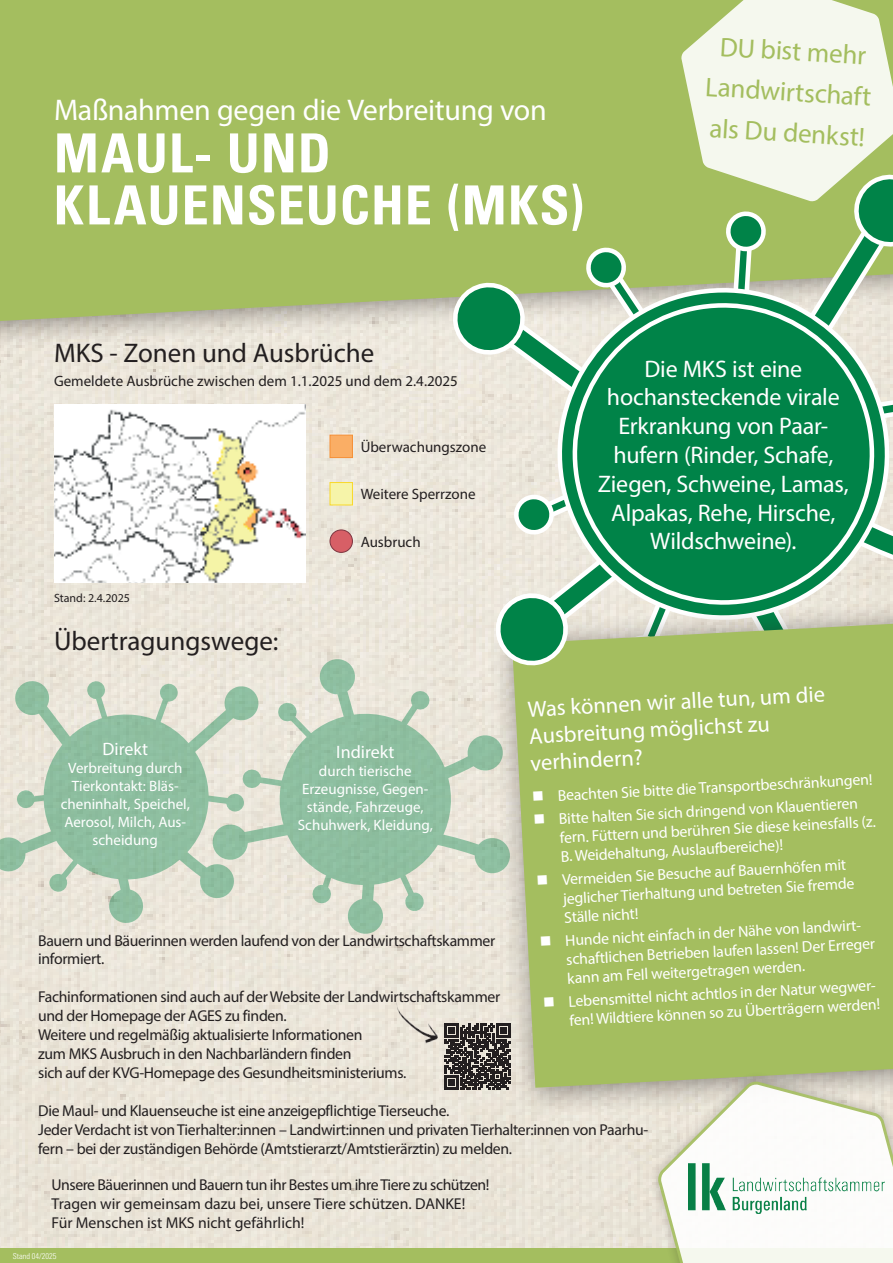
<style>
.page{position:relative;width:893px;height:1263px;background:#fff}
.page>*{position:absolute;margin:0;border:0;box-sizing:border-box;transform-origin:0 0}
.t1{font:700 condensed 54px/52.1px "Univers LT Pro";letter-spacing:.02em;color:#fff}
.t2{font:30px "Myriad Pro";letter-spacing:-.01em;color:#fff}
.t3{font:27px "Myriad Pro";color:#231f20}
.t4{font:27px/40.8px "Myriad Pro";color:#a4be5f;text-align:center}
.t5{font:24px/28.8px "Myriad Pro";letter-spacing:-.01em;color:#fff;text-align:center}
.t6{font:22.5px/27px "Myriad Pro";color:#fff}
.t7{font:18px "Myriad Pro";color:#fff}
.t8{font:15.75px/18.9px "Myriad Pro";letter-spacing:-.02em;color:#231f20}
.t9{font:15.75px/18.9px "Myriad Pro";color:#fff}
.t10{font:15.75px/18.9px "Myriad Pro";color:#231f20}
.t11{font:15px/18px "Myriad Pro";color:#fff;text-align:center}
.t12{font:15px "Myriad Pro";color:#231f20}
.t13{font:12px "Myriad Pro";color:#231f20}
.t14{font:300 condensed 8.25px "Univers LT Pro";color:#fff}
</style>
<div class="page">
<img style="left:0;top:353px;width:647px;height:895px">
<div style="left:0;top:1248px;width:893px;height:15px;background:#a4be5f"></div>
<div style="left:0;top:0;width:893px;height:353px;background:#231f20;opacity:.5"></div>
<div style="left:0;top:0;width:676px;height:321px;background:#a4be5f"></div>
<svg style="left:450px;top:248px;width:215px;height:182px"></svg>
<svg style="left:547px;top:278px;width:346px;height:315px"></svg>
<svg style="left:564px;top:294px;width:319px;height:299px"></svg>
<div style="left:488px;top:593px;width:405px;height:524px;background:#231f20;opacity:.5"></div>
<div style="left:512px;top:624px;width:381px;height:464px;background:#a4be5f"></div>
<div style="left:647px;top:1070px;width:246px;height:193px;background:#231f20;opacity:.3"></div>
<svg style="left:655px;top:1079px;width:238px;height:184px"></svg>
<svg style="left:676px;top:0;width:217px;height:432px"></svg>
<img style="left:54px;top:404px;width:251px;height:61px">
<div style="left:330px;top:435px;width:23px;height:23px;background:#faae65;border:1px solid #f68f35"></div>
<img style="left:688px;top:1164px;width:196px;height:49px">
<svg style="left:444px;top:1023px;width:67px;height:67px"></svg>
<img style="left:383px;top:985px;width:70px;height:74px">
<svg style="left:0;top:465px;width:709px;height:481px"></svg>
<svg style="left:544px;top:997px;width:10px;height:10px"></svg>
<h2 class="t2" style="left:54px;top:92px;width:494px">Maßnahmen gegen die Verbreitung von</h2>
<h1 class="t1" style="left:54px;top:126px;width:532px">MAUL- UND<br>KLAUENSEUCHE (MKS)</h1>
<h3 class="t4" style="left:710px;top:24px;width:168px;rotate:4deg">DU bist mehr<br>Landwirtschaft als Du denkst!</h3>
<h3 class="t3" style="left:54px;top:336px;width:322px">MKS - Zonen und Ausbrüche</h3>
<p class="t12" style="left:54px;top:372px;width:405px">Gemeldete Ausbrüche zwischen dem 1.1.2025 und dem 2.4.2025</p>
<p class="t13" style="left:54px;top:591px;width:77px">Stand: 2.4.2025</p>
<h3 class="t3" style="left:54px;top:624px;width:226px">Übertragungswege:</h3>
<p class="t12" style="left:361px;top:437px;width:127px">Überwachungszone</p>
<p class="t12" style="left:361px;top:485px;width:116px">Weitere Sperrzone</p>
<p class="t12" style="left:361px;top:532px;width:61px">Ausbruch</p>
<h3 class="t5" style="left:598px;top:354px;width:252px">Die MKS ist eine hochansteckende virale<br>Erkrankung von Paar&shy;hufern (Rinder, Schafe,<br>Ziegen, Schweine, Lamas,<br>Alpakas, Rehe, Hirsche,<br>Wildschweine).</h3>
<h3 class="t6" style="left:527px;top:695px;width:299px;rotate:-3deg">Was können wir alle tun, um die<br>Ausbreitung möglichst zu verhindern?</h3>
<p class="t9" style="left:557px;top:784px;width:317px;line-height:23.1px;rotate:-3deg">Beachten Sie bitte die Transportbeschränkungen!<br>Bitte halten Sie sich dringend von Klauentieren</p>
<p class="t7" style="left:103px;top:738px;width:47px">Direkt</p>
<p class="t11" style="left:61px;top:759px;width:131px">Verbreitung durch<br>Tierkontakt: Bläs&shy;cheninhalt, Speichel,<br>Aerosol, Milch, Aus&shy;scheidung</p>
<p class="t7" style="left:336px;top:741px;width:59px">Indirekt</p>
<p class="t11" style="left:298px;top:762px;width:136px">durch tierische<br>Erzeugnisse, Gegen&shy;stände, Fahrzeuge,<br>Schuhwerk, Kleidung,</p>
<p class="t9" style="left:559px;top:828px;width:318px;rotate:-3deg">fern. Füttern und berühren Sie diese keinesfalls (z.<br>B. Weidehaltung, Auslaufbereiche)!</p>
<p class="t9" style="left:562px;top:870px;width:293px;rotate:-3deg">Vermeiden Sie Besuche auf Bauernhöfen mit jeglicher Tierhaltung und betreten Sie fremde<br>Ställe nicht!</p>
<p class="t9" style="left:565px;top:931px;width:310px;rotate:-3deg">Hunde nicht einfach in der Nähe von landwirt&shy;schaftlichen Betrieben laufen lassen! Der Erreger kann am Fell weitergetragen werden.</p>
<p class="t9" style="left:568px;top:992px;width:312px;rotate:-3deg">Lebensmittel nicht achtlos in der Natur wegwer&shy;fen! Wildtiere können so zu Überträgern werden!</p>
<p class="t8" style="left:38px;top:930px;width:459px">Bauern und Bäuerinnen werden laufend von der Landwirtschaftskammer informiert.</p>
<p class="t8" style="left:38px;top:987px;width:464px">Fachinformationen sind auch auf der Website der Landwirtschaftskammer und der Homepage der AGES zu finden.<br>Weitere und regelmäßig aktualisierte Informationen<br>zum MKS Ausbruch in den Nachbarländern finden<br>sich auf der KVG-Homepage des Gesundheitsministeriums.</p>
<p class="t8" style="left:38px;top:1101px;width:612px">Die Maul- und Klauenseuche ist eine anzeigepflichtige Tierseuche.<br>Jeder Verdacht ist von Tierhalter:innen – Landwirt:innen und privaten Tierhalter:innen von Paarhu&shy;fern – bei der zuständigen Behörde (Amtstierarzt/Amtstierärztin) zu melden.</p>
<p class="t10" style="left:52px;top:1175px;width:439px">Unsere Bäuerinnen und Bauern tun ihr Bestes um ihre Tiere zu schützen!<br>Tragen wir gemeinsam dazu bei, unsere Tiere schützen. DANKE!<br>Für Menschen ist MKS nicht gefährlich!</p>
<p class="t14" style="left:13px;top:1250px;width:45px">Stand 04/2025</p>
</div>
